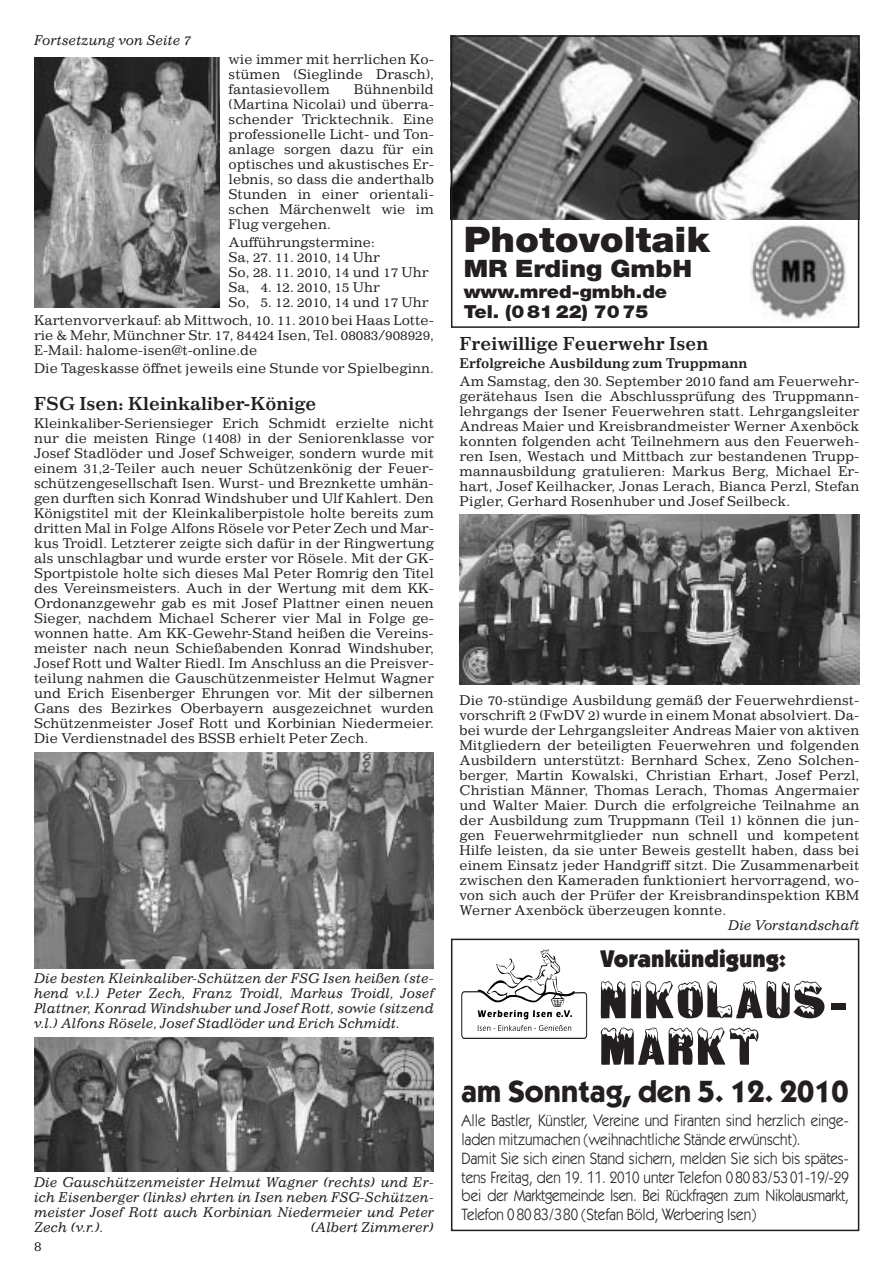
<style>
.page{position:relative;width:893px;height:1263px;background:#fff}
.page>*{position:absolute;margin:0;border:0;box-sizing:border-box;transform-origin:0 0}
.t1{font:46.5px/46.5px "Minneapolis";letter-spacing:.05em;color:#231f1f;scale:1.2 1}
.t2{font:900 35.25px "Helvetica Neue";color:#231f1f;scale:1.08 1}
.t3{font:700 30.9px "Itc Kabel";color:#231f1f}
.t4{font:900 24px "Itc Kabel";color:#231f1f}
.t5{font:900 24px "Helvetica Neue";color:#231f1f;scale:1.08 1}
.t6{font:700 18px "Impressum";color:#231f1f}
.t7{font:900 18px/20.2px "Helvetica Neue";color:#231f1f;scale:1.08 1}
.t8{font:16.5px/18.8px "Itc Kabel";color:#231f1f;scale:.9 1}
.t9{font:13.5px/15px "Impressum";color:#231f1f;text-align:justify}
.t10{font:italic 13.5px/15px "Impressum";color:#231f1f;text-align:justify}
.t11{font:700 13.5px "Impressum";color:#231f1f}
.s1{color:#fff}
.s2{font-family:"Itc Kabel";font-weight:700}
</style>
<div class="page">
<img style="left:34px;top:58px;width:185px;height:250px">
<img style="left:34px;top:753px;width:400px;height:216px">
<img style="left:34px;top:1037px;width:400px;height:135px">
<img style="left:459px;top:514px;width:400px;height:171px">
<img style="left:454px;top:38px;width:402px;height:181px">
<div style="left:451px;top:35px;width:408px;height:293px;border:2px solid #231f1f"></div>
<img style="left:750px;top:225px;width:96px;height:94px">
<div style="left:451px;top:939px;width:408px;height:292px;border:2px solid #231f1f"></div>
<svg style="left:461px;top:949px;width:126px;height:90px"></svg>
<p class="t10" style="left:34px;top:34px;width:159px">Fortsetzung von Seite 7</p>
<p class="t9" style="left:228px;top:53px;width:207px">wie immer mit herrlichen Ko&shy;stümen (Sieglinde Drasch), fantasievollem</p>
<p class="t9" style="left:228px;top:83px;width:207px;text-indent:125px">Bühnenbild (Martina Nicolai) und überra&shy;schender Tricktechnik. Eine professionelle Licht- und Ton&shy;anlage sorgen dazu für ein optisches und akustisches Er&shy;lebnis, so dass die anderthalb Stunden in einer orientali&shy;schen Märchenwelt wie im Flug vergehen.</p>
<p class="t9" style="left:228px;top:236px;width:201px;text-align:left">Aufführungstermine:<br>Sa, 27. 11. 2010, 14 Uhr<br>So, 28. 11. 2010, 14 und 17 Uhr<br>Sa, <span class="s1">0</span>4. 12. 2010, 15 Uhr<br>So, <span class="s1">0</span>5. 12. 2010, 14 und 17 Uhr</p>
<p class="t9" style="left:34px;top:314px;width:401px">Kartenvorverkauf: ab Mittwoch, 10. 11. 2010 bei Haas Lotte&shy;rie &amp; Mehr, Münchner Str. 17, 84424 Isen, Tel. 08083/908929, E-Mail: halome-isen@t-online.de</p>
<p class="t9" style="left:34px;top:362px;width:401px">Die Tageskasse öffnet jeweils eine Stunde vor Spielbeginn.</p>
<h3 class="t6" style="left:34px;top:397px;width:284px">FSG Isen: Kleinkaliber-Könige</h3>
<p class="t9" style="left:34px;top:417px;width:401px">Kleinkaliber-Seriensieger Erich Schmidt erzielte nicht nur die meisten Ringe (1408) in der Seniorenklasse vor Josef Stadlöder und Josef Schweiger, sondern wurde mit einem 31,2-Teiler auch neuer Schützenkönig der Feuer&shy;schützengesellschaft Isen. Wurst- und Breznkette umhän&shy;gen durften sich Konrad Windshuber und Ulf Kahlert. Den Königstitel mit der Kleinkaliberpistole holte bereits zum dritten Mal in Folge Alfons Rösele vor Peter Zech und Mar&shy;kus Troidl. Letzterer zeigte sich dafür in der Ringwertung als unschlagbar und wurde erster vor Rösele. Mit der GK-Sportpistole holte sich dieses Mal Peter Romrig den Titel des Vereinsmeisters. Auch in der Wertung mit dem KK-Ordonanzgewehr gab es mit Josef Plattner einen neuen Sieger, nachdem Michael Scherer vier Mal in Folge ge&shy;wonnen hatte. Am KK-Gewehr-Stand heißen die Vereins&shy;meister nach neun Schießabenden Konrad Windshuber, Josef Rott und Walter Riedl. Im Anschluss an die Preisver&shy;teilung nahmen die Gauschützenmeister Helmut Wagner und Erich Eisenberger Ehrungen vor. Mit der silbernen Gans des Bezirkes Oberbayern ausgezeichnet wurden Schützenmeister Josef Rott und Korbinian Niedermeier.<br>Die Verdienstnadel des BSSB erhielt Peter Zech.</p>
<p class="t10" style="left:34px;top:972px;width:401px">Die besten Kleinkaliber-Schützen der FSG Isen heißen (ste&shy;hend v.l.) Peter Zech, Franz Troidl, Markus Troidl, Josef Plattner, Konrad Windshuber und Josef Rott, sowie (sitzend v.l.) Alfons Rösele, Josef Stadlöder und Erich Schmidt.</p>
<p class="t10" style="left:34px;top:1175px;width:401px">Die Gauschützenmeister Helmut Wagner (rechts) und Er&shy;ich Eisenberger (links) ehrten in Isen neben FSG-Schützen&shy;meister Josef Rott auch Korbinian Niedermeier und Peter Zech (v.r.).</p>
<p class="t10" style="left:310px;top:1220px;width:125px">(Albert Zimmerer)</p>
<p class="t9" style="left:34px;top:1240px;width:9px">8</p>
<h2 class="t2" style="left:463px;top:227px;width:229px">Photovoltaik</h2>
<h3 class="t5" style="left:463px;top:260px;width:213px">MR Erding GmbH</h3>
<h3 class="t7" style="left:463px;top:283px;width:190px">www.mred-gmbh.de<br>Tel. (0 81 22) 70 75</h3>
<h3 class="t6" style="left:459px;top:337px;width:250px">Freiwillige Feuerwehr Isen</h3>
<p class="t11" style="left:459px;top:358px;width:289px">Erfolgreiche Ausbildung zum Truppmann</p>
<p class="t9" style="left:459px;top:375px;width:401px">Am Samstag, den 30. September 2010 fand am Feuerwehr&shy;gerätehaus Isen die Abschlussprüfung des Truppmann&shy;lehrgangs der Isener Feuerwehren statt. Lehrgangsleiter Andreas Maier und Kreisbrandmeister Werner Axenböck konnten folgenden acht Teilnehmern aus den Feuerweh&shy;ren Isen, Westach und Mittbach zur bestandenen Trupp&shy;mannausbildung gratulieren: Markus Berg, Michael Er&shy;hart, Josef Keilhacker, Jonas Lerach, Bianca Perzl, Stefan Pigler, Gerhard Rosenhuber und Josef Seilbeck.</p>
<p class="t9" style="left:459px;top:693px;width:401px">Die 70-stündige Ausbildung gemäß der Feuerwehrdienst&shy;vorschrift 2 (FwDV 2) wurde in einem Monat absolviert. Da&shy;bei wurde der Lehrgangsleiter Andreas Maier von aktiven Mitgliedern der beteiligten Feuerwehren und folgenden Ausbildern unterstützt: Bernhard Schex, Zeno Solchen&shy;berger, Martin Kowalski, Christian Erhart, Josef Perzl, Christian Männer, Thomas Lerach, Thomas Angermaier und Walter Maier. Durch die erfolgreiche Teilnahme an der Ausbildung zum Truppmann (Teil 1) können die jun&shy;gen Feuerwehrmitglieder nun schnell und kompetent Hilfe leisten, da sie unter Beweis gestellt haben, dass bei einem Einsatz jeder Handgriff sitzt. Die Zusammenarbeit zwischen den Kameraden funktioniert hervorragend, wo&shy;von sich auch der Prüfer der Kreisbrandinspektion KBM Werner Axenböck überzeugen konnte.</p>
<p class="t10" style="left:728px;top:918px;width:133px">Die Vorstandschaft</p>
<h3 class="t4" style="left:600px;top:949px;width:186px">Vorankündigung:</h3>
<h1 class="t1" style="left:600px;top:984px;width:207px">NIKOLAUS<span class="s2">-<br></span>MARKT</h1>
<h3 class="t3" style="left:461px;top:1080px;width:388px">am Sonntag, den 5. 12. 2010</h3>
<p class="t8" style="left:461px;top:1112px;width:431px">Alle Bastler, Künstler, Vereine und Firanten sind herzlich einge&shy;laden mitzumachen (weihnachtliche Stände erwünscht).<br>Damit Sie sich einen Stand sichern, melden Sie sich bis spätes&shy;tens Freitag, den 19. 11. 2010 unter Telefon 0 80 83/53 01-19/-29 bei der Marktgemeinde Isen. Bei Rückfragen zum Nikolausmarkt, Telefon 0 80 83/380 (Stefan Böld, Werbering Isen)</p>
</div>
